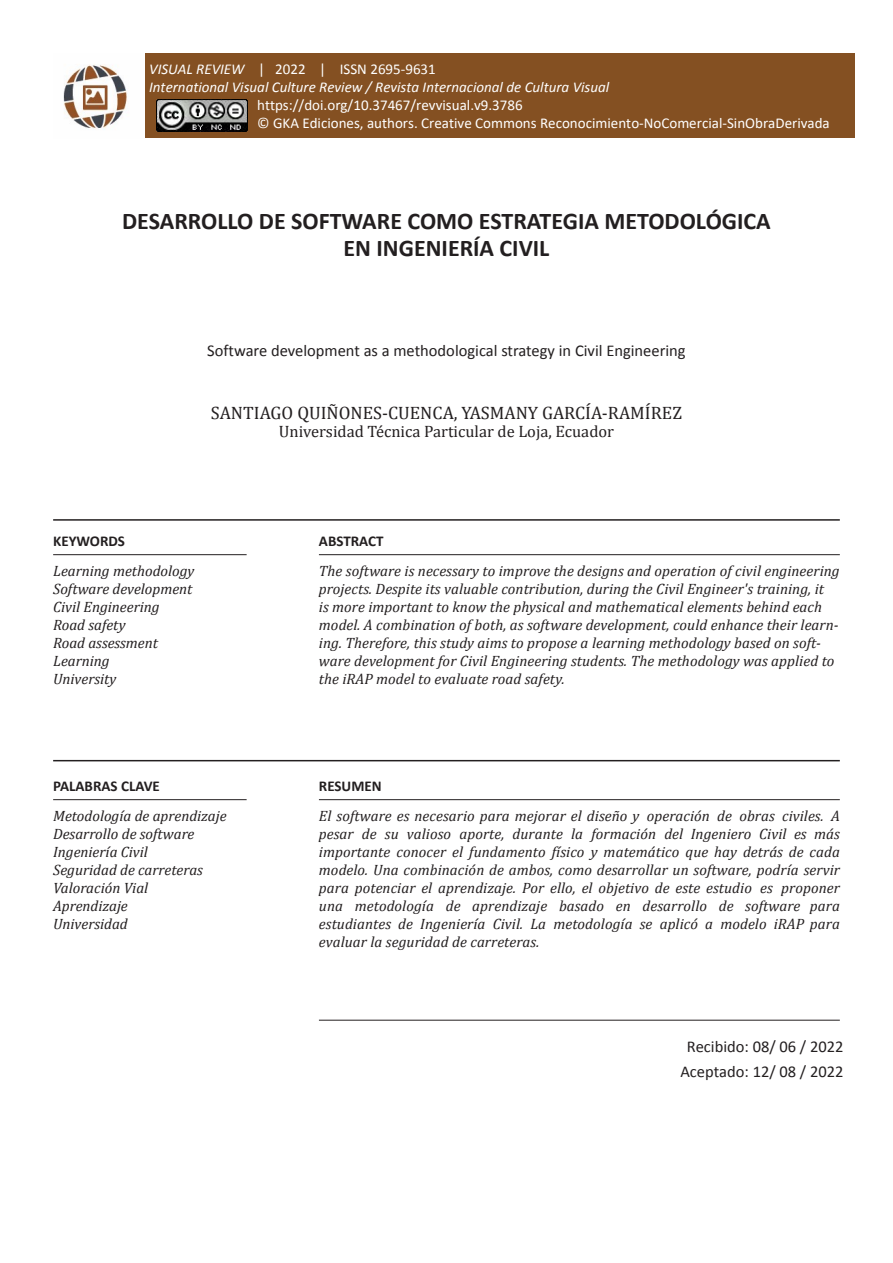
<style>
.page{position:relative;width:893px;height:1263px;background:#fff}
.page>*{position:absolute;margin:0;border:0;box-sizing:border-box;transform-origin:0 0}
.Titulo_Artículo{font:700 24px/27px "Calibri";color:#231f20;text-align:center}
.Autor{font:18px "Cambria";color:#231f20}
.Titulo_Ingles{font:16.5px "Calibri";color:#231f20}
.Cita{font:16.5px "Cambria";color:#231f20}
.DATE-HOME{font:16.5px/24.6px "Calibri";color:#231f20;text-align:center}
.CONTENT-HOME{font:italic 15px/18px "Cambria";letter-spacing:.005em;color:#231f20}
.t1{font:15px "Calibri";color:#fff}
.t2{font:italic 15px "Calibri";color:#fff}
.WORDS-HOME{font:700 15px "Calibri";color:#231f20}
.s1{font-style:italic}
</style>
<div class="page">
<hr style="left:53px;top:519px;width:787px;height:2px;background:#231f20">
<hr style="left:53px;top:760px;width:787px;height:1px;background:#231f20">
<hr style="left:53px;top:554px;width:194px;height:1px;background:#231f20">
<hr style="left:53px;top:799px;width:194px;height:1px;background:#231f20">
<hr style="left:319px;top:554px;width:521px;height:1px;background:#231f20">
<hr style="left:319px;top:799px;width:521px;height:1px;background:#231f20">
<hr style="left:319px;top:1020px;width:521px;height:1px;background:#231f20">
<img style="left:63px;top:64px;width:64px;height:66px">
<div style="left:145px;top:53px;width:709px;height:85px;background:#845022"></div>
<img style="left:156px;top:99px;width:91px;height:32px">
<p class="t1" style="left:149px;top:60px;width:288px"><span class="s1">VISUAL REVIEW</span> | 2022 | ISSN 2695-9631</p>
<p class="t2" style="left:149px;top:78px;width:462px">International Visual Culture Review / Revista Internacional de Cultura Visual</p>
<p class="t1" style="left:257px;top:96px;width:267px">https://doi.org/10.37467/revvisual.v9.3786</p>
<p class="t1" style="left:257px;top:113px;width:574px">© GKA Ediciones, authors. Creative Commons Reconocimiento-NoComercial-SinObraDerivada</p>
<p class="Titulo_Artículo" style="left:122px;top:206px;width:650px">DESARROLLO DE SOFTWARE COMO ESTRATEGIA METODOLÓGICA<br>EN INGENIERÍA CIVIL</p>
<p class="Titulo_Ingles" style="left:207px;top:340px;width:480px">Software development as a methodological strategy in Civil Engineering</p>
<p class="Autor" style="left:211px;top:402px;width:473px">SANTIAGO QUIÑONES-CUENCA, YASMANY GARCÍA-RAMÍREZ</p>
<p class="Cita" style="left:279px;top:421px;width:337px">Universidad Técnica Particular de Loja, Ecuador</p>
<p class="WORDS-HOME" style="left:53px;top:530px;width:73px">KEYWORDS</p>
<p class="WORDS-HOME" style="left:319px;top:530px;width:66px">ABSTRACT</p>
<p class="CONTENT-HOME" style="left:53px;top:561px;width:143px">Learning methodology</p>
<p class="CONTENT-HOME" style="left:53px;top:579px;width:141px">Software development</p>
<p class="CONTENT-HOME" style="left:53px;top:597px;width:108px">Civil Engineering</p>
<p class="CONTENT-HOME" style="left:53px;top:615px;width:74px">Road safety</p>
<p class="CONTENT-HOME" style="left:53px;top:633px;width:106px">Road assessment</p>
<p class="CONTENT-HOME" style="left:53px;top:651px;width:58px">Learning</p>
<p class="CONTENT-HOME" style="left:53px;top:669px;width:65px">University</p>
<p class="CONTENT-HOME" style="left:319px;top:561px;width:522px">The software is necessary to improve the designs and operation of civil engineering projects. Despite its valuable contribution, during the Civil Engineer's training, it<br>is more important to know the physical and mathematical elements behind each model. A combination of both, as software development, could enhance their learn&shy;ing. Therefore, this study aims to propose a learning methodology based on soft&shy;ware development for Civil Engineering students. The methodology was applied to the iRAP model to evaluate road safety.</p>
<p class="WORDS-HOME" style="left:53px;top:775px;width:108px">PALABRAS CLAVE</p>
<p class="WORDS-HOME" style="left:319px;top:775px;width:64px">RESUMEN</p>
<p class="CONTENT-HOME" style="left:53px;top:806px;width:175px">Metodología de aprendizaje</p>
<p class="CONTENT-HOME" style="left:53px;top:824px;width:143px">Desarrollo de software</p>
<p class="CONTENT-HOME" style="left:53px;top:842px;width:96px">Ingeniería Civil</p>
<p class="CONTENT-HOME" style="left:53px;top:860px;width:151px">Seguridad de carreteras</p>
<p class="CONTENT-HOME" style="left:53px;top:878px;width:97px">Valoración Vial</p>
<p class="CONTENT-HOME" style="left:53px;top:896px;width:76px">Aprendizaje</p>
<p class="CONTENT-HOME" style="left:53px;top:914px;width:76px">Universidad</p>
<p class="CONTENT-HOME" style="left:319px;top:806px;width:522px;text-align:justify">El software es necesario para mejorar el diseño y operación de obras civiles. A pesar de su valioso aporte, durante la formación del Ingeniero Civil es más importante conocer el fundamento físico y matemático que hay detrás de cada modelo. Una combinación de ambos, como desarrollar un software, podría servir para potenciar el aprendizaje. Por ello, el objetivo de este estudio es proponer una metodología de aprendizaje basado en desarrollo de software para estudiantes de Ingeniería Civil. La metodología se aplicó a modelo iRAP para evaluar la seguridad de carreteras.</p>
<p class="DATE-HOME" style="left:680px;top:1034px;width:165px">Recibido: 08/ 06 / 2022<br>Aceptado: 12/ 08 / 2022</p>
</div>
